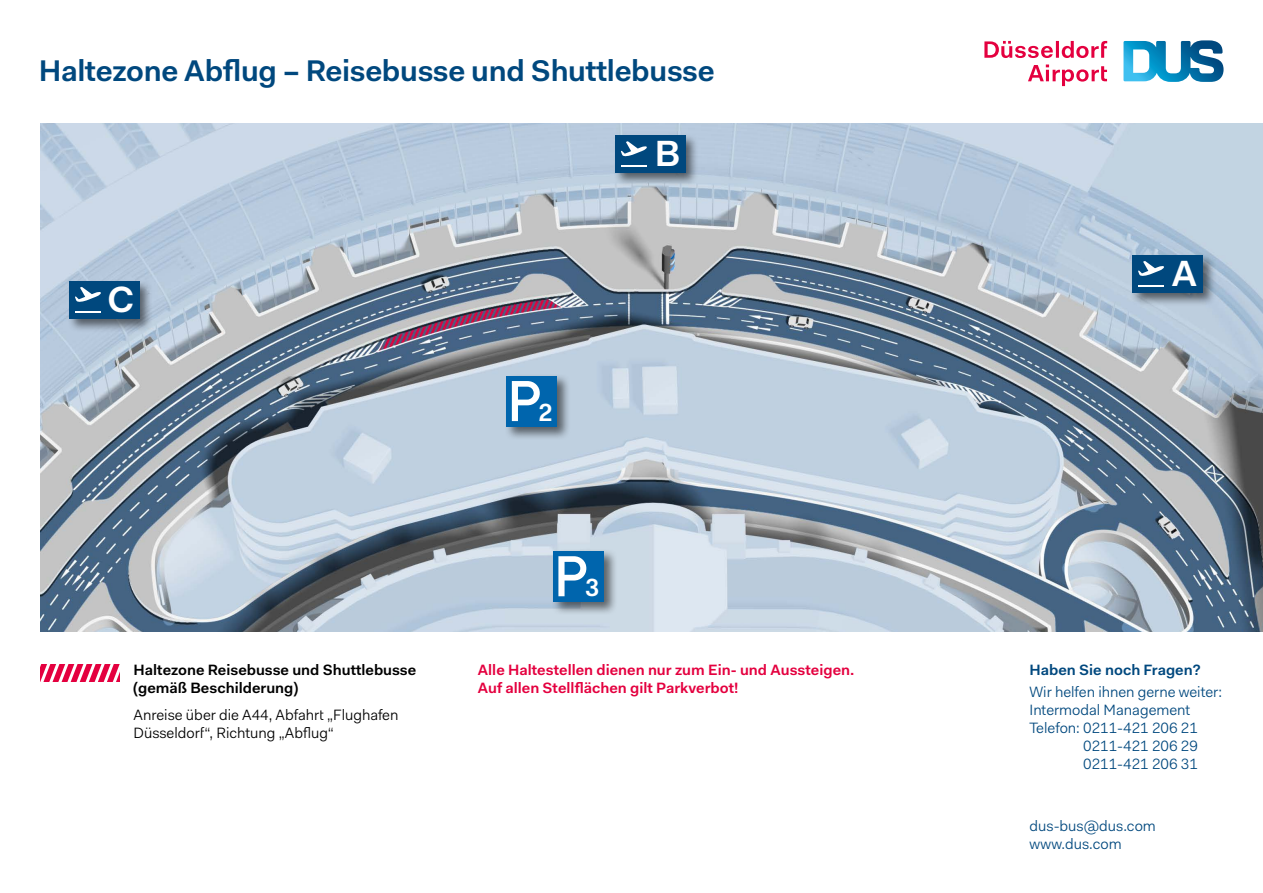
<style>
.page{position:relative;width:1263px;height:893px;background:#fff}
.page>*{position:absolute;margin:0;border:0;box-sizing:border-box;transform-origin:0 0}
.t1{font:600 36.6px "DUS Fakt Pro";color:#fff}
.t2{font:600 30px "DUS Fakt Pro";letter-spacing:-.01em;color:#00487e}
.t3{font:600 24.9px "DUS Fakt Pro";color:#fff}
.t4{font:15px/18px "DUS Fakt Pro Blond";color:#00487e}
.t5{font:600 15px/18px "DUS Fakt Pro";color:#e4003f}
.t6{font:15px/18px "DUS Fakt Pro Blond";color:#000}
.t7{font:600 15px/18px "DUS Fakt Pro";color:#000}
.t8{font:600 15px "DUS Fakt Pro";color:#00487e}
</style>
<div class="page">
<img style="left:41px;top:123px;width:1222px;height:508px">
<div style="left:504px;top:373px;width:68px;height:68px;background:#000;opacity:.55"></div>
<div style="left:506px;top:376px;width:51px;height:50px;background:#0065ad"></div>
<svg style="left:512px;top:381px;width:28px;height:40px"></svg>
<div style="left:551px;top:549px;width:67px;height:67px;background:#000;opacity:.55"></div>
<div style="left:553px;top:551px;width:51px;height:51px;background:#0065ad"></div>
<svg style="left:558px;top:556px;width:28px;height:40px"></svg>
<svg style="left:41px;top:664px;width:79px;height:18px"></svg>
<div style="left:1130px;top:253px;width:86px;height:54px;background:#000;opacity:.55"></div>
<div style="left:1132px;top:255px;width:70px;height:38px;background:#00487e"></div>
<svg style="left:1138px;top:261px;width:26px;height:15px"></svg>
<hr style="left:1138px;top:285px;width:26px;height:2px;background:#fff">
<div style="left:613px;top:133px;width:86px;height:54px;background:#000;opacity:.55"></div>
<div style="left:615px;top:135px;width:70px;height:38px;background:#00487e"></div>
<svg style="left:621px;top:141px;width:26px;height:16px"></svg>
<svg style="left:621px;top:166px;width:26px;height:1px"></svg>
<div style="left:67px;top:279px;width:86px;height:54px;background:#000;opacity:.55"></div>
<div style="left:69px;top:281px;width:70px;height:37px;background:#00487e"></div>
<svg style="left:75px;top:287px;width:26px;height:15px"></svg>
<hr style="left:75px;top:311px;width:26px;height:2px;background:#fff">
<svg style="left:984px;top:41px;width:123px;height:45px"></svg>
<svg style="left:1123px;top:40px;width:100px;height:42px"></svg>
<h2 class="t2" style="left:39px;top:51px;width:677px">Haltezone Abflug – Reisebusse und Shuttlebusse</h2>
<h1 class="t1" style="left:108px;top:275px;width:28px">C</h1>
<h3 class="t3" style="left:538px;top:396px;width:16px">2</h3>
<h1 class="t1" style="left:655px;top:129px;width:27px">B</h1>
<h1 class="t1" style="left:1172px;top:249px;width:27px">A</h1>
<p class="t7" style="left:134px;top:661px;width:284px">Haltezone Reisebusse und Shuttlebusse (gemäß Beschilderung)</p>
<p class="t6" style="left:134px;top:705px;width:266px">Anreise über die A44, Abfahrt „Flughafen<br>Düsseldorf“, Richtung „Abflug“</p>
<h3 class="t3" style="left:585px;top:571px;width:16px">3</h3>
<p class="t5" style="left:478px;top:661px;width:378px">Alle Haltestellen dienen nur zum Ein- und Aussteigen.<br>Auf allen Stellflächen gilt Parkverbot!</p>
<p class="t8" style="left:1029px;top:660px;width:172px">Haben Sie noch Fragen?</p>
<p class="t4" style="left:1029px;top:683px;width:194px">Wir helfen ihnen gerne weiter:</p>
<p class="t4" style="left:1029px;top:701px;width:162px">Intermodal Management</p>
<p class="t4" style="left:1029px;top:719px;width:170px">Telefon: 0211-421 206 21</p>
<p class="t4" style="left:1083px;top:737px;width:116px">0211-421 206 29</p>
<p class="t4" style="left:1083px;top:755px;width:116px">0211-421 206 31</p>
<p class="t4" style="left:1029px;top:816px;width:128px">dus-bus@dus.com www.dus.com</p>
</div>
